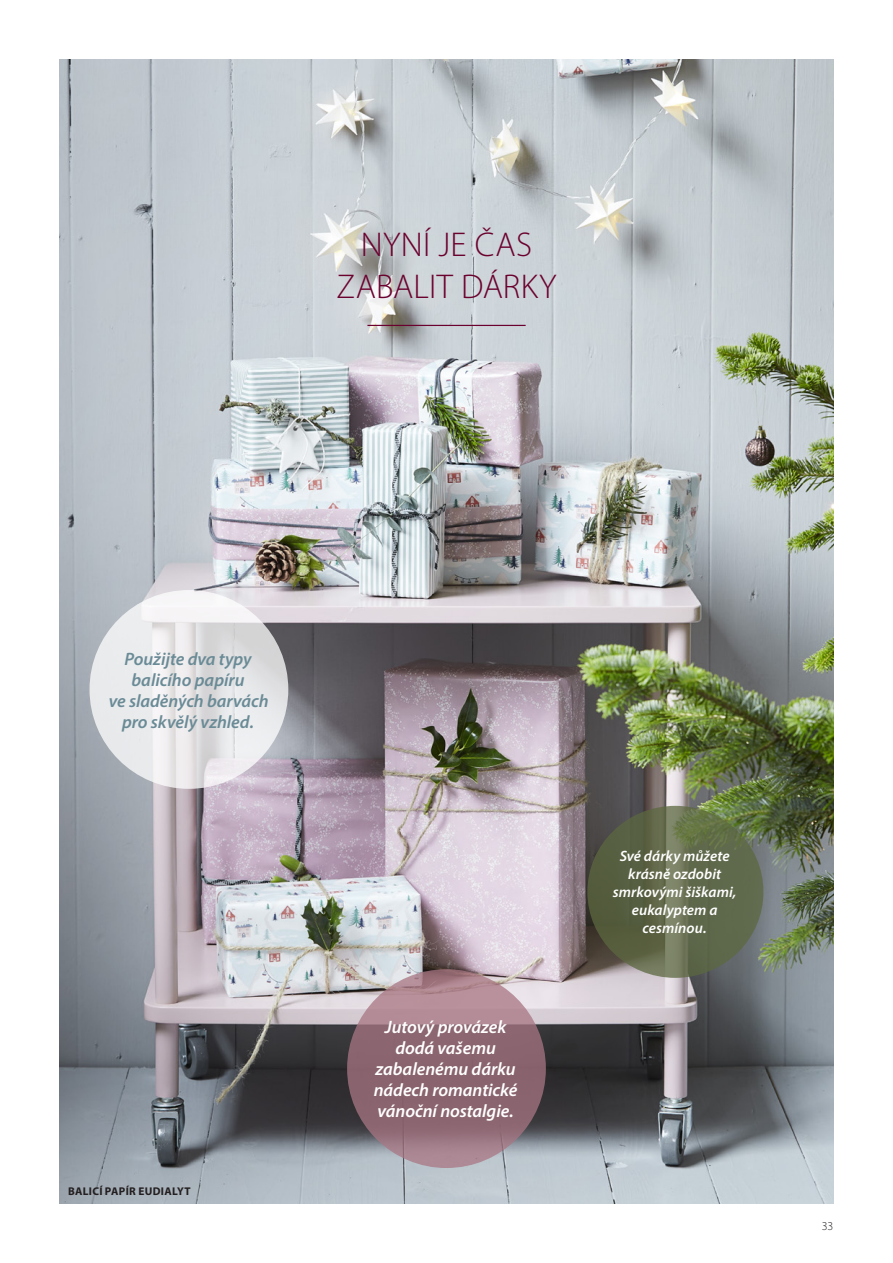
<style>
.page{position:relative;width:893px;height:1263px;background:#fff}
.page>*{position:absolute;margin:0;border:0;box-sizing:border-box;transform-origin:0 0}
.Theme_intro_headline{font:300 34.5px "Myriad Pro";letter-spacing:.005em;color:#6b012e}
.Tip_2_center{font:italic 600 18px/21px "Myriad Pro";letter-spacing:-.005em;color:#fff;text-align:center}
.Tip_2_center-2{font:italic 600 18px "Myriad Pro";letter-spacing:-.005em;color:#6a8b96}
.Tip_3_center{font:italic 600 15px/18px "Myriad Pro";letter-spacing:.005em;color:#fff;text-align:center}
.t1{font:300 12px "Myriad Pro";color:#231f20}
.Promotiondescriptio{font:700 11.25px "Myriad Pro";letter-spacing:.025em;color:#231f20}
</style>
<div class="page">
<img style="left:60px;top:60px;width:773px;height:1143px">
<hr style="left:367px;top:325px;width:159px;height:1px;background:#6b012e">
<svg style="left:587px;top:806px;width:176px;height:172px;background:#60694a"></svg>
<svg style="left:90px;top:590px;width:198px;height:199px;fill:#e9eaec"></svg>
<svg style="left:347px;top:969px;width:199px;height:199px;background:#95707a"></svg>
<img style="left:451px;top:847px;width:41px;height:29px">
<p class="Theme_intro_headline" style="left:361px;top:225px;width:173px">NYNÍ JE ČAS</p>
<p class="Theme_intro_headline" style="left:336px;top:267px;width:222px">ZABALIT DÁRKY</p>
<p class="Tip_2_center-2" style="left:124px;top:647px;width:129px">Použijte dva typy</p>
<p class="Tip_2_center-2" style="left:132px;top:668px;width:114px">balicího papíru</p>
<p class="Tip_2_center-2" style="left:109px;top:689px;width:161px">ve sladěných barvách</p>
<p class="Tip_2_center-2" style="left:122px;top:710px;width:133px">pro skvělý vzhled.</p>
<p class="Promotiondescriptio" style="left:68px;top:1184px;width:124px">BALICÍ PAPÍR EUDIALYT</p>
<p class="Tip_2_center" style="left:374px;top:1016px;width:145px">Jutový provázek dodá vašemu zabalenému dárku nádech romantické vánoční nostalgie.</p>
<p class="Tip_3_center" style="left:613px;top:847px;width:125px">Své dárky můžete krásně ozdobit smrkovými šiškami, eukalyptem a cesmínou.</p>
<p class="t1" style="left:822px;top:1219px;width:13px">33</p>
</div>
